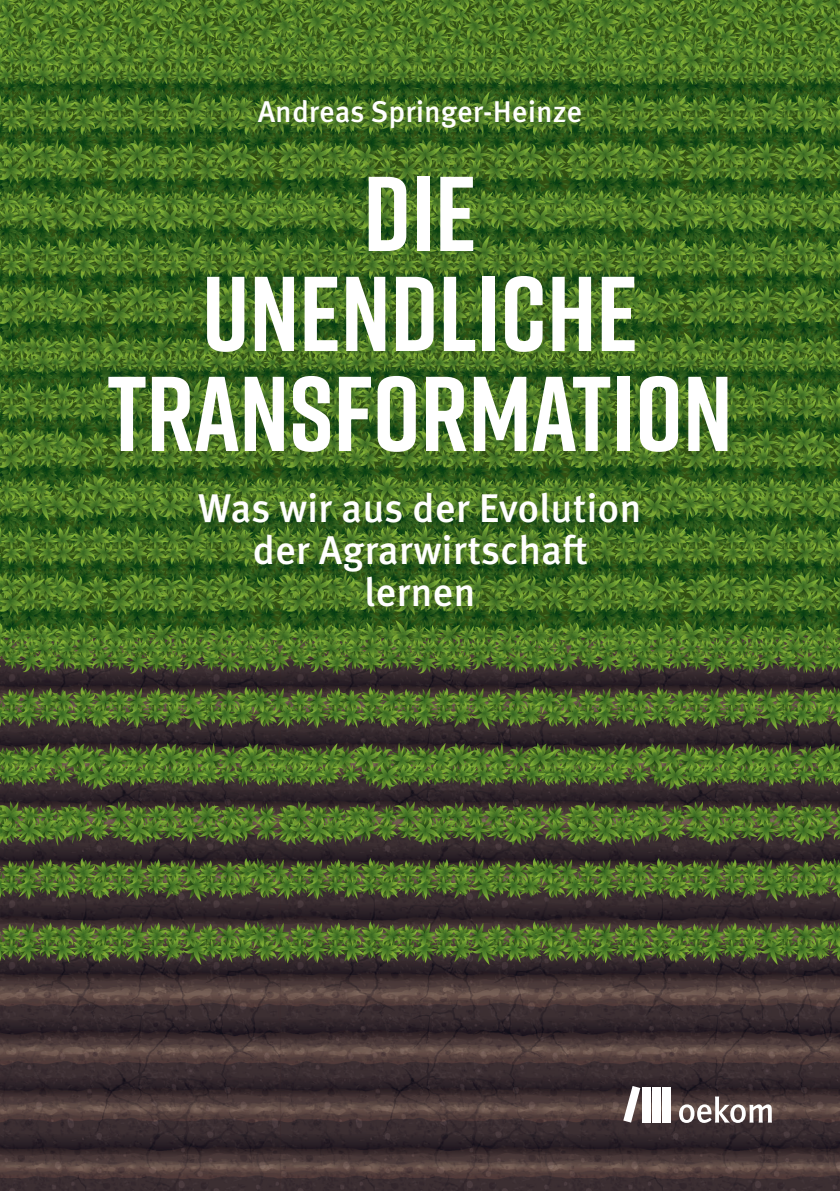
<style>
.page{position:relative;width:840px;height:1191px;background:#fff}
.page>*{position:absolute;margin:0;border:0;box-sizing:border-box;transform-origin:0 0}
.t1{font:700 106px/100px "Rift";color:#fff;text-align:center}
.t2{font:500 40px/42px "Meta Pro";color:#fff;text-align:center}
.t3{font:500 30px "Meta Pro";color:#fff}
</style>
<div class="page">
<img style="left:0;top:0;width:839px;height:1191px">
<div style="left:662px;top:1086px;width:8px;height:36px;background:#fff"></div>
<div style="left:652px;top:1086px;width:8px;height:36px;background:#fff"></div>
<div style="left:642px;top:1086px;width:8px;height:36px;background:#fff"></div>
<svg style="left:623px;top:1086px;width:17px;height:36px"></svg>
<svg style="left:678px;top:1096px;width:93px;height:27px"></svg>
<p class="t3" style="left:257px;top:88px;width:326px">Andreas Springer-Heinze</p>
<p class="t1" style="left:363px;top:162px;width:115px">DIE</p>
<p class="t1" style="left:107px;top:262px;width:626px">UNENDLICHE<br>TRANSFORMATION</p>
<p class="t2" style="left:198px;top:484px;width:445px">Was wir aus der Evolution der Agrarwirtschaft</p>
<p class="t2" style="left:364px;top:568px;width:113px">lernen</p>
</div>
